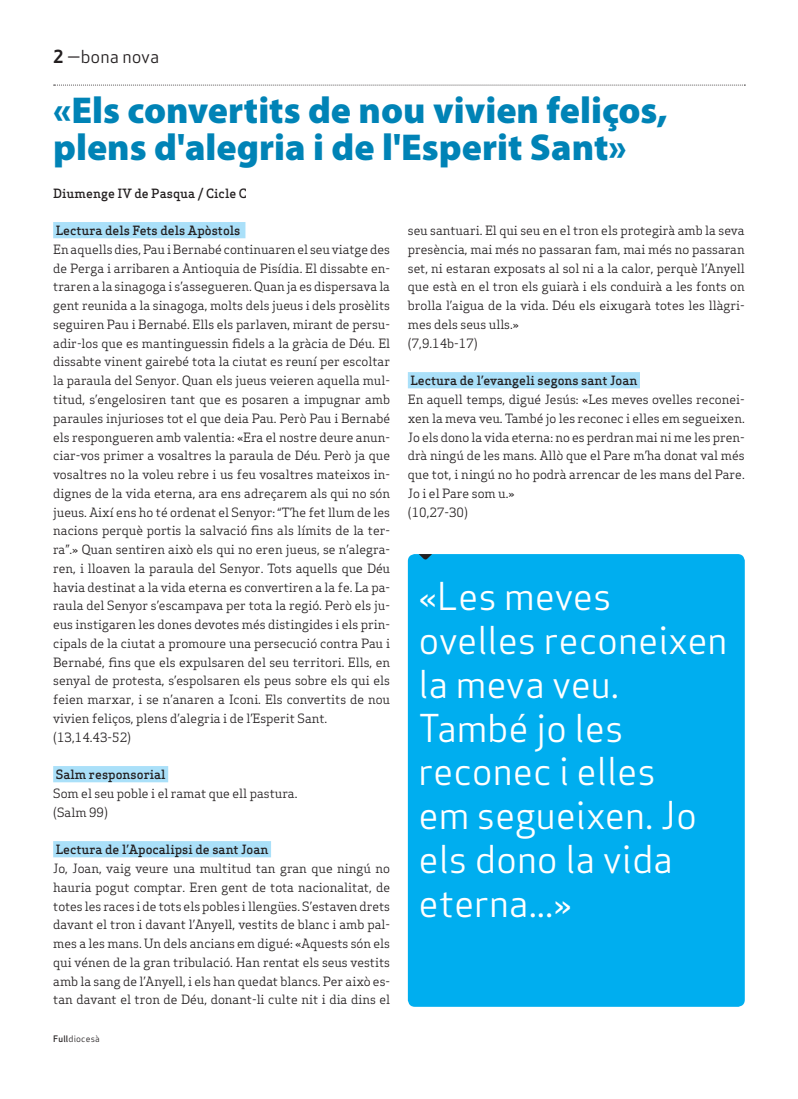
<style>
.page{position:relative;width:798px;height:1099px;background:#fff}
.page>*{position:absolute;margin:0;border:0;box-sizing:border-box;transform-origin:0 0}
.Pastilla_Destacat{font:37.5px/43.8px "Apex Sans Book T";color:#fff}
.Titulars{font:900 37.5px/37.5px "Myriad Pro";color:#0083b6}
.Capçalera{font:17.5px "Apex Sans Book T";color:#231f20}
.Text_General{font:12.5px/18.8px "Apex Serif";color:#231f20;text-align:justify}
.Text_General-2{font:500 12.5px "Apex Serif";color:#231f20}
.Autors{font:500 12.5px "Apex Serif";color:#231f20}
.Data_Peu{font:8.75px "Apex Sans Book T";letter-spacing:.02em;color:#231f20}
.s1{font-family:"Apex Sans Bold T"}
.s2{font-family:"Apex Sans Medium T"}
</style>
<div class="page">
<svg style="left:54px;top:85px;width:691px;height:1px"></svg>
<div style="left:53px;top:222px;width:192px;height:16px;background:#aae0f9"></div>
<div style="left:53px;top:766px;width:115px;height:16px;background:#aae0f9"></div>
<div style="left:53px;top:841px;width:218px;height:16px;background:#aae0f9"></div>
<div style="left:407px;top:372px;width:232px;height:16px;background:#aae0f9"></div>
<div style="left:407px;top:554px;width:337px;height:452px;background:#00aeef;border-radius:7px"></div>
<svg style="left:418px;top:554px;width:14px;height:6px"></svg>
<p class="Capçalera" style="left:53px;top:46px;width:107px"><span class="s1">2</span> —bona nova</p>
<p class="Titulars" style="left:53px;top:90px;width:615px">«Els convertits de nou vivien feliços, plens d'alegria i de l'Esperit Sant»</p>
<p class="Autors" style="left:53px;top:185px;width:195px">Diumenge IV de Pasqua / Cicle C</p>
<p class="Text_General-2" style="left:56px;top:223px;width:186px">Lectura dels Fets dels Apòstols</p>
<p class="Text_General" style="left:53px;top:240px;width:338px">En aquells dies, Pau i Bernabé continuaren el seu viatge des de Perga i arribaren a Antioquia de Pisídia. El dissabte en&shy;traren a la sinagoga i s’assegueren. Quan ja es dispersava la gent reunida a la sinagoga, molts dels jueus i dels prosèlits seguiren Pau i Bernabé. Ells els parlaven, mirant de persu&shy;adir-los que es mantinguessin fidels a la gràcia de Déu. El dissabte vinent gairebé tota la ciutat es reuní per escoltar la paraula del Senyor. Quan els jueus veieren aquella mul&shy;titud, s’engelosiren tant que es posaren a impugnar amb paraules injurioses tot el que deia Pau. Però Pau i Bernabé els respongueren amb valentia: «Era el nostre deure anun&shy;ciar-vos primer a vosaltres la paraula de Déu. Però ja que vosaltres no la voleu rebre i us feu vosaltres mateixos in&shy;dignes de la vida eterna, ara ens adreçarem als qui no són jueus. Així ens ho té ordenat el Senyor: “T’he fet llum de les nacions perquè portis la salvació fins als límits de la ter&shy;ra”.» Quan sentiren això els qui no eren jueus, se n’alegra&shy;ren, i lloaven la paraula del Senyor. Tots aquells que Déu havia destinat a la vida eterna es convertiren a la fe. La pa&shy;raula del Senyor s’escampava per tota la regió. Però els ju&shy;eus instigaren les dones devotes més distingides i els prin&shy;cipals de la ciutat a promoure una persecució contra Pau i Bernabé, fins que els expulsaren del seu territori. Ells, en senyal de protesta, s’espolsaren els peus sobre els qui els feien marxar, i se n’anaren a Iconi. Els convertits de nou vivien feliços, plens d’alegria i de l’Esperit Sant.</p>
<p class="Text_General" style="left:53px;top:727px;width:79px">(13,14.43-52)</p>
<p class="Text_General-2" style="left:56px;top:766px;width:111px">Salm responsorial</p>
<p class="Text_General" style="left:53px;top:783px;width:246px">Som el seu poble i el ramat que ell pastura.</p>
<p class="Text_General" style="left:53px;top:802px;width:56px">(Salm 99)</p>
<p class="Text_General-2" style="left:56px;top:841px;width:214px">Lectura de l’Apocalipsi de sant Joan</p>
<p class="Text_General" style="left:53px;top:858px;width:338px">Jo, Joan, vaig veure una multitud tan gran que ningú no hauria pogut comptar. Eren gent de tota nacionalitat, de totes les races i de tots els pobles i llengües. S’estaven drets davant el tron i davant l’Anyell, vestits de blanc i amb pal&shy;mes a les mans. Un dels ancians em digué: «Aquests són els qui vénen de la gran tribulació. Han rentat els seus vestits amb la sang de l’Anyell, i els han quedat blancs. Per això es&shy;tan davant el tron de Déu, donant-li culte nit i dia dins el</p>
<p class="Data_Peu" style="left:53px;top:1032px;width:48px"><span class="s2">Full</span>diocesà</p>
<p class="Text_General" style="left:407px;top:221px;width:338px">seu santuari. El qui seu en el tron els protegirà amb la seva presència, mai més no passaran fam, mai més no passaran set, ni estaran exposats al sol ni a la calor, perquè l’Anyell que està en el tron els guiarà i els conduirà a les fonts on brolla l’aigua de la vida. Déu els eixugarà totes les llàgri&shy;mes dels seus ulls.»</p>
<p class="Text_General" style="left:407px;top:333px;width:71px">(7,9.14b-17)</p>
<p class="Text_General-2" style="left:410px;top:373px;width:228px">Lectura de l’evangeli segons sant Joan</p>
<p class="Text_General" style="left:407px;top:390px;width:338px">En aquell temps, digué Jesús: «Les meves ovelles reconei&shy;xen la meva veu. També jo les reconec i elles em segueixen.<br>Jo els dono la vida eterna: no es perdran mai ni me les pren&shy;drà ningú de les mans. Allò que el Pare m’ha donat val més que tot, i ningú no ho podrà arrencar de les mans del Pare.<br>Jo i el Pare som u.»</p>
<p class="Text_General" style="left:407px;top:502px;width:62px">(10,27-30)</p>
<p class="Pastilla_Destacat" style="left:418px;top:574px;width:310px">«Les meves ovelles reconeixen la meva veu.<br>També jo les reconec i elles<br>em segueixen. Jo els dono la vida eterna...»</p>
</div>
